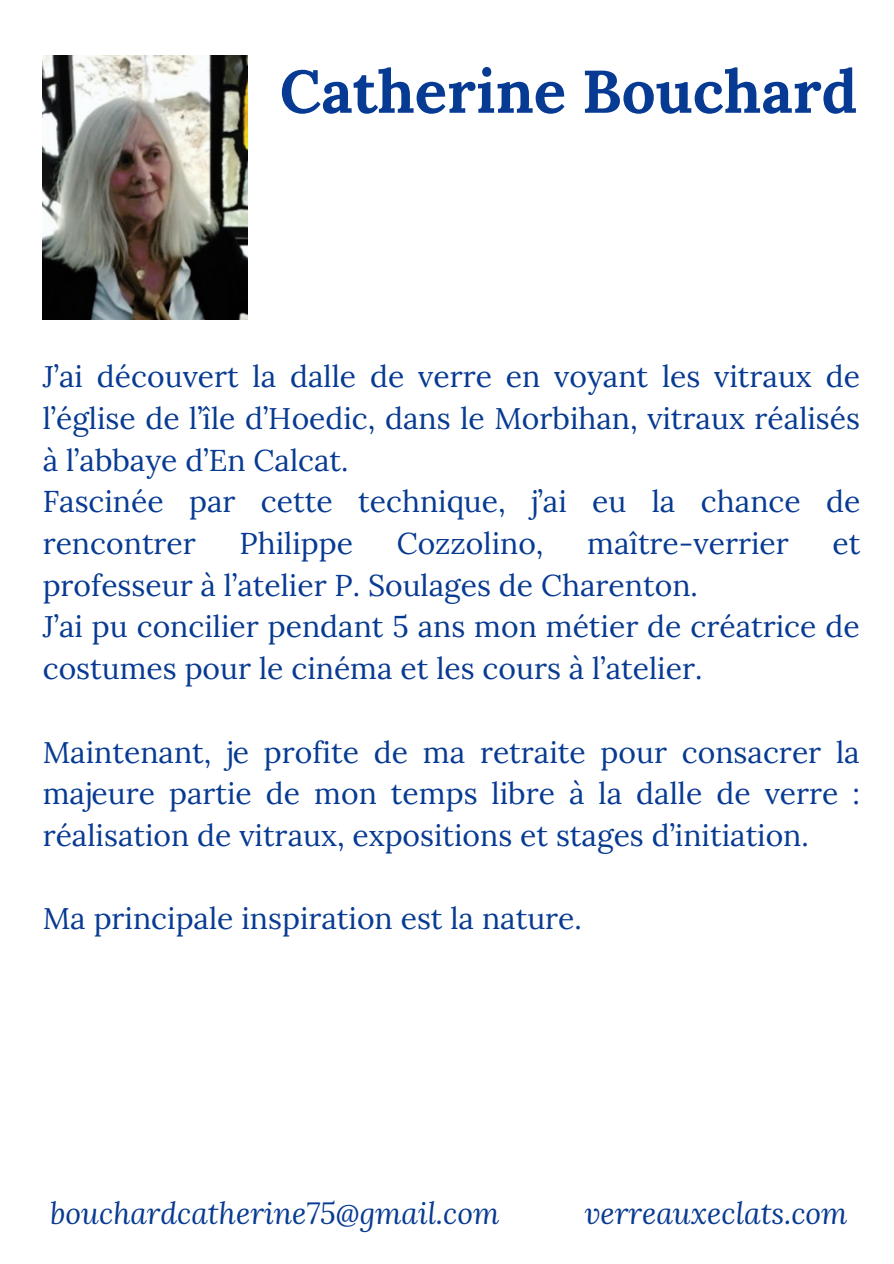
<style>
.page{position:relative;width:894px;height:1264px;background:#fff}
.page>*{position:absolute;margin:0;border:0;box-sizing:border-box;transform-origin:0 0}
.t1{font:700 60px "Lora";color:#073a92}
.t2{font:30px/41.7px "Lora";color:#073a92;text-align:justify}
.t3{font:italic 30px "Lora";color:#073a92}
</style>
<div class="page">
<img style="left:43px;top:56px;width:205px;height:263px">
<p class="t1" style="left:280px;top:52px;width:579px">Catherine Bouchard</p>
<p class="t2" style="left:43px;top:355px;width:818px">J’ai découvert la dalle de verre en voyant les vitraux de l’église de l’île d’Hoedic, dans le Morbihan, vitraux réalisés à l’abbaye d’En Calcat.</p>
<p class="t2" style="left:43px;top:480px;width:819px">Fascinée par cette technique, j’ai eu la chance de rencontrer</p>
<p class="t2" style="left:239px;top:522px;width:115px">Philippe</p>
<p class="t2" style="left:396px;top:522px;width:148px">Cozzolino,</p>
<p class="t2" style="left:587px;top:522px;width:203px">maître-verrier</p>
<p class="t2" style="left:832px;top:522px;width:29px">et</p>
<p class="t2" style="left:43px;top:564px;width:656px">professeur à l’atelier P. Soulages de Charenton.</p>
<p class="t2" style="left:43px;top:605px;width:818px">J’ai pu concilier pendant 5 ans mon métier de créatrice de costumes pour le cinéma et les cours à l’atelier.</p>
<p class="t2" style="left:43px;top:730px;width:818px">Maintenant, je profite de ma retraite pour consacrer la majeure partie de mon temps libre à la dalle de verre : réalisation de vitraux, expositions et stages d’initiation.</p>
<p class="t2" style="left:43px;top:897px;width:540px">Ma principale inspiration est la nature.</p>
<p class="t3" style="left:50px;top:1192px;width:450px">bouchardcatherine75@gmail.com</p>
<p class="t3" style="left:584px;top:1192px;width:264px">verreauxeclats.com</p>
</div>
